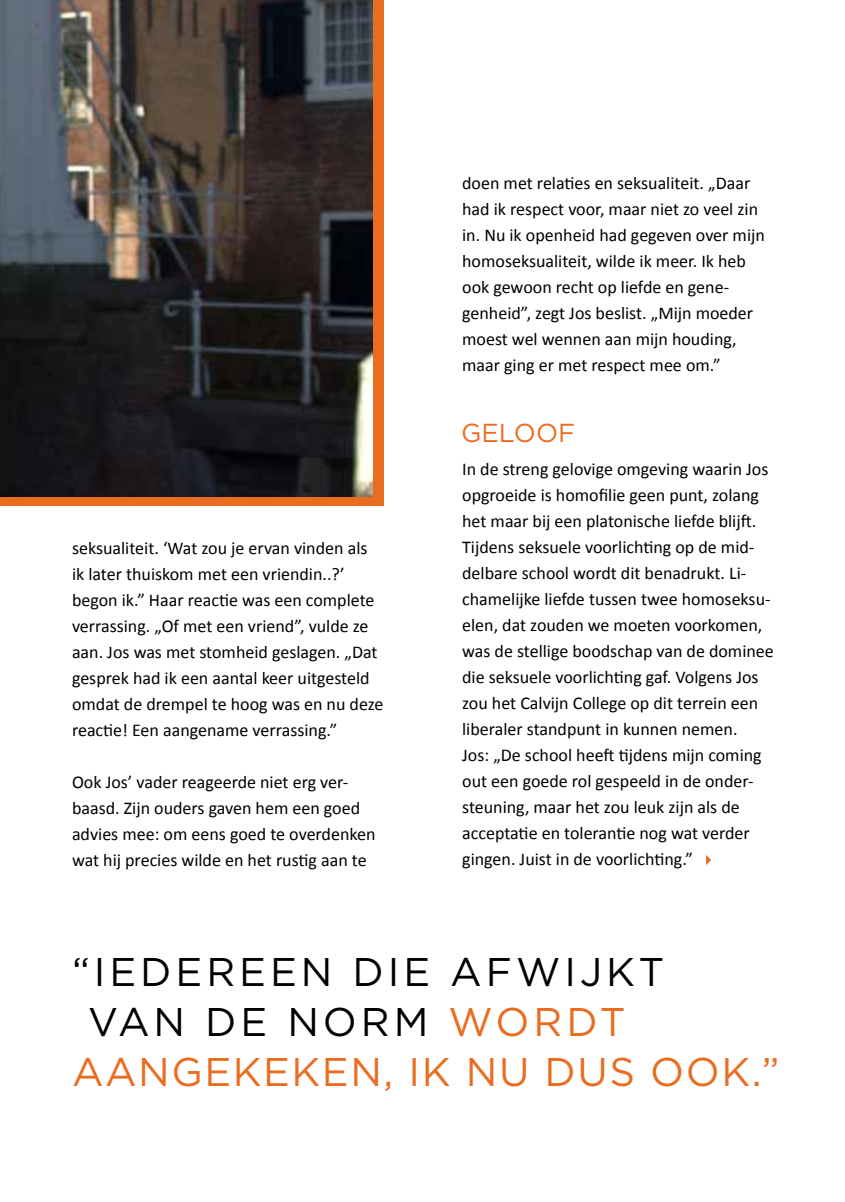
<style>
.page{position:relative;width:845px;height:1202px;background:#fff}
.page>*{position:absolute;margin:0;border:0;box-sizing:border-box;transform-origin:0 0}
.t1{font:40px "Gotham HTF";letter-spacing:.1em;color:#000}
.t2{font:40px "Gotham HTF";letter-spacing:.04em;color:#ea6c20}
.t3{font:26px "Gotham HTF";color:#ea6c20}
.t4{font:18px/26px "Calibri";color:#000}
.s1{color:#ea6c20}
</style>
<div class="page">
<div style="left:0;top:0;width:384px;height:506px;background:#ea6c20"></div>
<img style="left:0;top:0;width:372px;height:496px">
<svg style="left:706px;top:855px;width:5px;height:10px"></svg>
<p class="t4" style="left:462px;top:170px;width:304px">doen met relaties en seksualiteit. „Daar had ik respect voor, maar niet zo veel zin in. Nu ik openheid had gegeven over mijn homoseksualiteit, wilde ik meer. Ik heb ook gewoon recht op liefde en gene&shy;genheid”, zegt Jos beslist. „Mijn moeder moest wel wennen aan mijn houding, maar ging er met respect mee om.”</p>
<p class="t4" style="left:72px;top:535px;width:313px">seksualiteit. ‘Wat zou je ervan vinden als ik later thuiskom met een vriendin..?’ begon ik.” Haar reactie was een complete verrassing. „Of met een vriend”, vulde ze aan. Jos was met stomheid geslagen. „Dat gesprek had ik een aantal keer uitgesteld omdat de drempel te hoog was en nu deze reactie! Een aangename verrassing.”</p>
<p class="t4" style="left:72px;top:769px;width:305px">Ook Jos’ vader reageerde niet erg ver&shy;baasd. Zijn ouders gaven hem een goed advies mee: om eens goed te overdenken wat hij precies wilde en het rustig aan te</p>
<h2 class="t3" style="left:461px;top:418px;width:116px">GELOOF</h2>
<p class="t4" style="left:462px;top:456px;width:313px">In de streng gelovige omgeving waarin Jos opgroeide is homofilie geen punt, zolang het maar bij een platonische liefde blijft.<br>Tijdens seksuele voorlichting op de mid&shy;delbare school wordt dit benadrukt. Li&shy;chamelijke liefde tussen twee homoseksu&shy;elen, dat zouden we moeten voorkomen, was de stellige boodschap van de dominee die seksuele voorlichting gaf. Volgens Jos zou het Calvijn College op dit terrein een liberaler standpunt in kunnen nemen.<br>Jos: „De school heeft tijdens mijn coming out een goede rol gespeeld in de onder&shy;steuning, maar het zou leuk zijn als de acceptatie en tolerantie nog wat verder gingen. Juist in de voorlichting.”</p>
<h1 class="t1" style="left:72px;top:950px;width:594px">“IEDEREEN DI E AFWIJKT</h1>
<h1 class="t1" style="left:88px;top:1000px;width:539px">VAN DE NORM <span class="s1">WORDT</span></h1>
<h1 class="t2" style="left:72px;top:1050px;width:709px">AANGEKEKEN, IK NU DUS OOK.”</h1>
</div>
